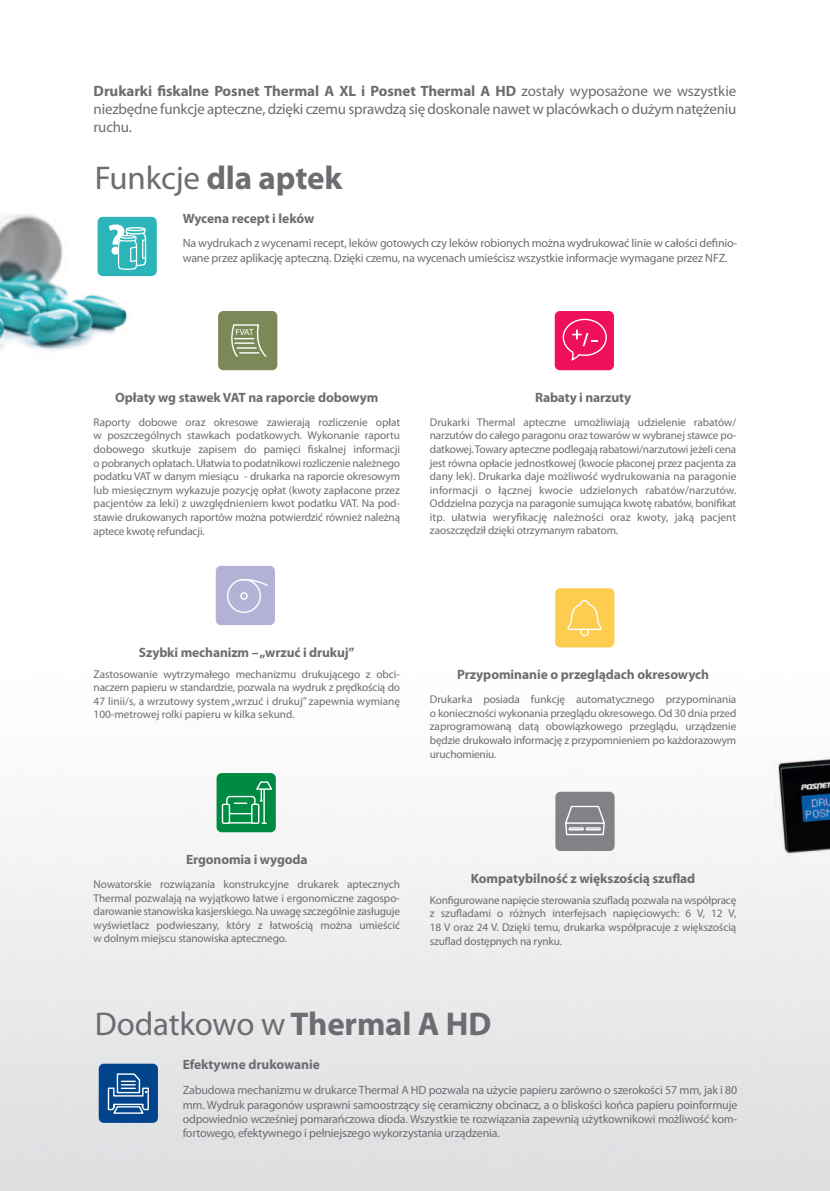
<style>
.page{position:relative;width:830px;height:1191px;background:#fff}
.page>*{position:absolute;margin:0;border:0;box-sizing:border-box;transform-origin:0 0}
.t1{font:33px "Myriad Pro";letter-spacing:-.005em;color:#6c6d70}
.t2{font:700 33px "Myriad Pro";letter-spacing:-.005em;color:#6c6d70}
.t3{font:15px/18px "Myriad Pro";letter-spacing:-.015em;color:#6c6d70;text-align:justify}
.t4{font:700 13.5px "Myriad Pro";letter-spacing:-.005em;color:#6c6d70}
.t5{font:12px/14.4px "Myriad Pro";letter-spacing:-.015em;color:#6c6d70}
.t6{font:11.25px/13.5px "Myriad Pro";letter-spacing:-.015em;color:#6c6d70;text-align:justify}
.t7{font:8.85px "Myriad Pro";color:#fff}
.s1{font-weight:700}
.s2{font-weight:400}
</style>
<div class="page">
<img style="left:0;top:213px;width:829px;height:978px">
<div style="left:97px;top:217px;width:60px;height:59px;background:#2cb5b8;border-radius:5px"></div>
<svg style="left:109px;top:224px;width:38px;height:46px"></svg>
<div style="left:554px;top:311px;width:59px;height:59px;background:#ee1059;border-radius:5px"></div>
<svg style="left:562px;top:318px;width:45px;height:42px"></svg>
<div style="left:218px;top:311px;width:59px;height:59px;background:#7c8858;border-radius:5px"></div>
<svg style="left:231px;top:324px;width:36px;height:33px"></svg>
<div style="left:216px;top:566px;width:59px;height:59px;background:#b4b1d7;border-radius:5px"></div>
<div style="left:227px;top:579px;width:34px;height:34px;border:1px solid #fff;border-radius:50%"></div>
<div style="left:240px;top:592px;width:7px;height:7px;border:1px solid #fff;border-radius:50%"></div>
<svg style="left:238px;top:579px;width:30px;height:8px"></svg>
<div style="left:555px;top:791px;width:59px;height:60px;background:#808285;border-radius:5px"></div>
<svg style="left:565px;top:805px;width:40px;height:31px"></svg>
<div style="left:568px;top:827px;width:15px;height:3px;border:1px solid #fff"></div>
<div style="left:585px;top:827px;width:15px;height:3px;border:1px solid #fff"></div>
<div style="left:216px;top:773px;width:60px;height:59px;background:#008b43;border-radius:5px"></div>
<div style="left:222px;top:803px;width:8px;height:21px;border:1px solid #fff"></div>
<div style="left:251px;top:803px;width:8px;height:21px;border:1px solid #fff"></div>
<svg style="left:229px;top:813px;width:22px;height:1px"></svg>
<svg style="left:229px;top:822px;width:23px;height:1px"></svg>
<hr style="left:263px;top:789px;width:2px;height:34px;background:#fff">
<svg style="left:225px;top:781px;width:47px;height:24px"></svg>
<div style="left:555px;top:588px;width:59px;height:59px;background:#fecc4e;border-radius:5px"></div>
<svg style="left:567px;top:599px;width:35px;height:38px"></svg>
<div style="left:99px;top:1063px;width:59px;height:59px;background:#01448c;border-radius:5px"></div>
<svg style="left:107px;top:1073px;width:42px;height:41px"></svg>
<h2 class="t3" style="left:94px;top:83px;width:644px"><span class="s1">Drukarki fiskalne Posnet Thermal A XL i Posnet Thermal A HD</span> zostały wyposażone we wszystkie niezbędne funkcje apteczne, dzięki czemu sprawdzą się doskonale nawet w placówkach o dużym natężeniu ruchu.</h2>
<h1 class="t2" style="left:95px;top:165px;width:249px"><span class="s2">Funkcje</span> dla aptek</h1>
<p class="t4" style="left:183px;top:213px;width:133px">Wycena recept i leków</p>
<p class="t5" style="left:183px;top:237px;width:555px">Na wydrukach z wycenami recept, leków gotowych czy leków robionych można wydrukować linie w całości definio&shy;wane przez aplikację apteczną. Dzięki czemu, na wycenach umieścisz wszystkie informacje wymagane przez NFZ.</p>
<p class="t7" style="left:235px;top:329px;width:20px">FVAT</p>
<p class="t4" style="left:115px;top:392px;width:265px">Opłaty wg stawek VAT na raporcie dobowym</p>
<p class="t6" style="left:94px;top:416px;width:308px">Raporty dobowe oraz okresowe zawierają rozliczenie opłat w poszczególnych stawkach podatkowych. Wykonanie raportu dobowego skutkuje zapisem do pamięci fiskalnej informacji o pobranych opłatach. Ułatwia to podatnikowi rozliczenie należnego podatku VAT w danym miesiącu - drukarka na raporcie okresowym lub miesięcznym wykazuje pozycję opłat (kwoty zapłacone przez pacjentów za leki) z uwzględnieniem kwot podatku VAT. Na pod&shy;stawie drukowanych raportów można potwierdzić również należną aptece kwotę refundacji.</p>
<p class="t4" style="left:534px;top:392px;width:98px">Rabaty i narzuty</p>
<p class="t6" style="left:429px;top:416px;width:308px">Drukarki Thermal apteczne umożliwiają udzielenie rabatów/ narzutów do całego paragonu oraz towarów w wybranej stawce po&shy;datkowej.Towary apteczne podlegają rabatowi/narzutowi jeżeli cena jest równa opłacie jednostkowej (kwocie płaconej przez pacjenta za dany lek). Drukarka daje możliwość wydrukowania na paragonie informacji o łącznej kwocie udzielonych rabatów/narzutów.<br>Oddzielna pozycja na paragonie sumująca kwotę rabatów, bonifikat itp. ułatwia weryfikację należności oraz kwoty, jaką pacjent zaoszczędził dzięki otrzymanym rabatom.</p>
<p class="t4" style="left:139px;top:647px;width:217px">Szybki mechanizm –„wrzuć i drukuj”</p>
<p class="t6" style="left:94px;top:668px;width:308px">Zastosowanie wytrzymałego mechanizmu drukującego z obci&shy;naczem papieru w standardzie, pozwala na wydruk z prędkością do 47 linii/s, a wrzutowy system „wrzuć i drukuj” zapewnia wymianę 100-metrowej rolki papieru w kilka sekund.</p>
<p class="t4" style="left:457px;top:669px;width:253px">Przypominanie o przeglądach okresowych</p>
<p class="t6" style="left:429px;top:693px;width:308px">Drukarka posiada funkcję automatycznego przypominania o konieczności wykonania przeglądu okresowego. Od 30 dnia przed zaprogramowaną datą obowiązkowego przeglądu, urządzenie będzie drukowało informację z przypomnieniem po każdorazowym uruchomieniu.</p>
<p class="t4" style="left:186px;top:854px;width:123px">Ergonomia i wygoda</p>
<p class="t6" style="left:94px;top:878px;width:308px">Nowatorskie rozwiązania konstrukcyjne drukarek aptecznych Thermal pozwalają na wyjątkowo łatwe i ergonomiczne zagospo&shy;darowanie stanowiska kasjerskiego. Na uwagę szczególnie zasługuje wyświetlacz podwieszany, który z łatwością można umieścić w dolnym miejscu stanowiska aptecznego.</p>
<p class="t4" style="left:470px;top:873px;width:226px">Kompatybilność z większością szuflad</p>
<p class="t6" style="left:429px;top:894px;width:308px">Konfigurowane napięcie sterowania szufladą pozwala na współpracę z szufladami o różnych interfejsach napięciowych: 6 V, 12 V, 18 V oraz 24 V. Dzięki temu, drukarka współpracuje z większością szuflad dostępnych na rynku.</p>
<h1 class="t1" style="left:95px;top:1012px;width:398px">Dodatkowo w <span class="s1">Thermal A HD</span></h1>
<p class="t4" style="left:183px;top:1059px;width:138px">Efektywne drukowanie</p>
<p class="t5" style="left:183px;top:1083px;width:556px;text-align:justify">Zabudowa mechanizmu w drukarce Thermal A HD pozwala na użycie papieru zarówno o szerokości 57 mm, jak i 80 mm. Wydruk paragonów usprawni samoostrzący się ceramiczny obcinacz, a o bliskości końca papieru poinformuje odpowiednio wcześniej pomarańczowa dioda. Wszystkie te rozwiązania zapewnią użytkownikowi możliwość kom&shy;fortowego, efektywnego i pełniejszego wykorzystania urządzenia.</p>
</div>
